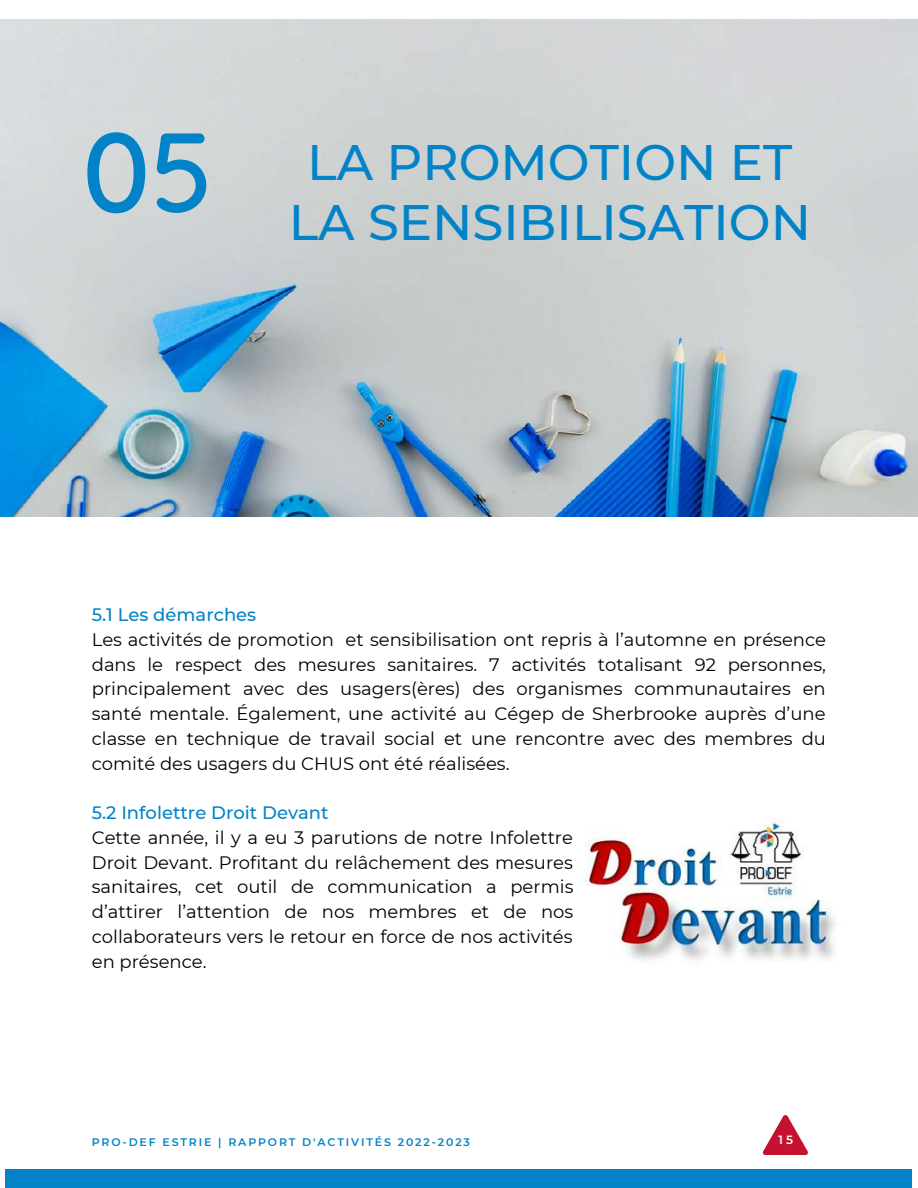
<style>
.page{position:relative;width:918px;height:1188px;background:#fff}
.page>*{position:absolute;margin:0;border:0;box-sizing:border-box;transform-origin:0 0}
.t1{font:500 112.5px "Quicksand";color:#0283c8}
.t2{font:500 49.8px "Montserrat";color:#0283c8}
.t3{font:18px/24.8px "Montserrat";color:#000;text-align:justify}
.t4{font:500 18px "Montserrat";color:#0283c8}
.t5{font:600 12px "Montserrat";color:#fff}
.t6{font:600 10.95px "Montserrat";letter-spacing:.17em;color:#0283c8}
</style>
<div class="page">
<div style="left:6px;top:1170px;width:906px;height:18px;background:#0283c8"></div>
<img style="left:0;top:19px;width:918px;height:497px">
<svg style="left:763px;top:1115px;width:45px;height:40px"></svg>
<img style="left:586px;top:820px;width:249px;height:141px">
<h1 class="t1" style="left:82px;top:100px;width:133px">05</h1>
<h2 class="t2" style="left:307px;top:132px;width:487px">LA PROMOTION ET</h2>
<h2 class="t2" style="left:289px;top:191px;width:524px">LA SENSIBILISATION</h2>
<p class="t4" style="left:92px;top:604px;width:166px">5.1 Les démarches</p>
<p class="t3" style="left:92px;top:627px;width:736px">Les activités de promotion et sensibilisation ont repris à l’automne en présence dans le respect des mesures sanitaires. 7 activités totalisant 92 personnes, principalement avec des usagers(ères) des organismes communautaires en santé mentale. Également, une activité au Cégep de Sherbrooke auprès d’une classe en technique de travail social et une rencontre avec des membres du comité des usagers du CHUS ont été réalisées.</p>
<p class="t4" style="left:92px;top:802px;width:238px">5.2 Infolettre Droit Devant</p>
<p class="t3" style="left:92px;top:825px;width:483px">Cette année, il y a eu 3 parutions de notre Infolettre Droit Devant. Profitant du relâchement des mesures sanitaires, cet outil de communication a permis d’attirer l’attention de nos membres et de nos collaborateurs vers le retour en force de nos activités en présence.</p>
<p class="t6" style="left:92px;top:1135px;width:380px">PRO-DEF ESTRIE | RAPPORT D'ACTIVITÉS 2022-2023</p>
<p class="t5" style="left:779px;top:1132px;width:16px">15</p>
</div>
